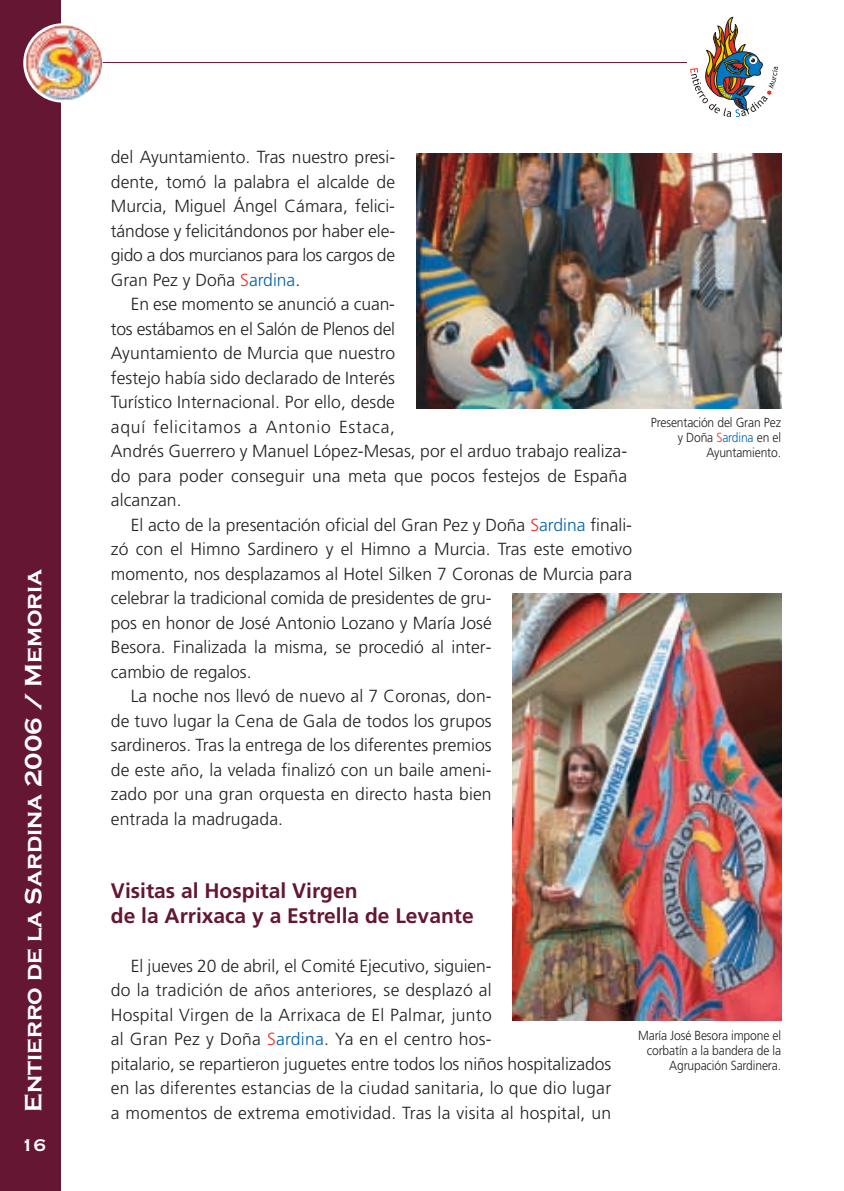
<style>
.page{position:relative;width:844px;height:1191px;background:#fff}
.page>*{position:absolute;margin:0;border:0;box-sizing:border-box;transform-origin:0 0}
.t1{font:700 24.5px "Copperplate Gothic";color:#fff}
.t2{font:700 21px/24.5px "Frutiger";color:#641633}
.t3{font:300 17.5px/24.5px "Frutiger";letter-spacing:.005em;color:#231f20}
.t4{font:700 17.5px "Copperplate Gothic";color:#fff}
.t5{font:300 13.12px/14.9px "Frutiger";letter-spacing:-.01em;color:#231f20;text-align:right;scale:.92 1}
.s1{color:#ee2d28}
.s2{color:#0160ae}
</style>
<div class="page">
<img style="left:0;top:0;width:782px;height:1191px">
<h1 class="t1" style="left:19px;top:1111px;width:544px;rotate:-90deg">Entierro de la Sardina 2006 / Memoria</h1>
<p class="t4" style="left:21px;top:1134px;width:26px">16</p>
<p class="t3" style="left:111px;top:146px;width:286px;text-align:justify">del Ayuntamiento. Tras nuestro presi&shy;dente, tomó la palabra el alcalde de Murcia, Miguel Ángel Cámara, felici&shy;tándose y felicitándonos por haber ele&shy;gido a dos murcianos para los cargos de Gran Pez y Doña <span class="s1">S</span><span class="s2">ardina</span>.</p>
<p class="t3" style="left:111px;top:293px;width:517px;text-indent:20px">En ese momento se anunció a cuan-<br>tos estábamos en el Salón de Plenos del<br>Ayuntamiento de Murcia que nuestro<br>festejo había sido declarado de Interés<br>Turístico Internacional. Por ello, desde<br>aquí felicitamos a Antonio Estaca,<br>Andrés Guerrero y Manuel López-Mesas, por el arduo trabajo realiza&shy;do para poder conseguir una meta que pocos festejos de España alcanzan.</p>
<p class="t3" style="left:131px;top:514px;width:503px">El acto de la presentación oficial del Gran Pez y Doña <span class="s1">S</span><span class="s2">ardina</span> finali-</p>
<p class="t3" style="left:111px;top:538px;width:522px">zó con el Himno Sardinero y el Himno a Murcia. Tras este emotivo</p>
<p class="t3" style="left:111px;top:563px;width:522px">momento, nos desplazamos al Hotel Silken 7 Coronas de Murcia para</p>
<p class="t3" style="left:111px;top:587px;width:382px">celebrar la tradicional comida de presidentes de gru-</p>
<p class="t3" style="left:111px;top:612px;width:382px">pos en honor de José Antonio Lozano y María José</p>
<p class="t3" style="left:111px;top:636px;width:382px">Besora. Finalizada la misma, se procedió al inter-</p>
<p class="t3" style="left:111px;top:661px;width:142px">cambio de regalos.</p>
<p class="t3" style="left:131px;top:685px;width:362px">La noche nos llevó de nuevo al 7 Coronas, don-</p>
<p class="t3" style="left:111px;top:710px;width:382px">de tuvo lugar la Cena de Gala de todos los grupos</p>
<p class="t3" style="left:111px;top:734px;width:382px">sardineros. Tras la entrega de los diferentes premios</p>
<p class="t3" style="left:111px;top:759px;width:382px">de este año, la velada finalizó con un baile ameni-</p>
<p class="t3" style="left:111px;top:783px;width:382px">zado por una gran orquesta en directo hasta bien</p>
<p class="t3" style="left:111px;top:808px;width:174px">entrada la madrugada.</p>
<p class="t5" style="left:650px;top:416px;width:143px">Presentación del Gran Pez y Doña <span class="s1">S</span><span class="s2">ardina</span> en el<br>Ayuntamiento.</p>
<p class="t2" style="left:111px;top:880px;width:364px">Visitas al Hospital Virgen<br>de la Arrixaca y a Estrella de Levante</p>
<p class="t3" style="left:111px;top:955px;width:501px;text-indent:20px">El jueves 20 de abril, el Comité Ejecutivo, siguien-<br>do la tradición de años anteriores, se desplazó al<br>Hospital Virgen de la Arrixaca de El Palmar, junto<br>al Gran Pez y Doña <span class="s1">S</span><span class="s2">ardina</span>. Ya en el centro hos-<br>pitalario, se repartieron juguetes entre todos los niños hospitalizados en las diferentes estancias de la ciudad sanitaria, lo que dio lugar a momentos de extrema emotividad. Tras la visita al hospital, un</p>
<p class="t5" style="left:638px;top:1029px;width:157px">María José Besora impone el corbatín a la bandera de la<br>Agrupación Sardinera.</p>
</div>
